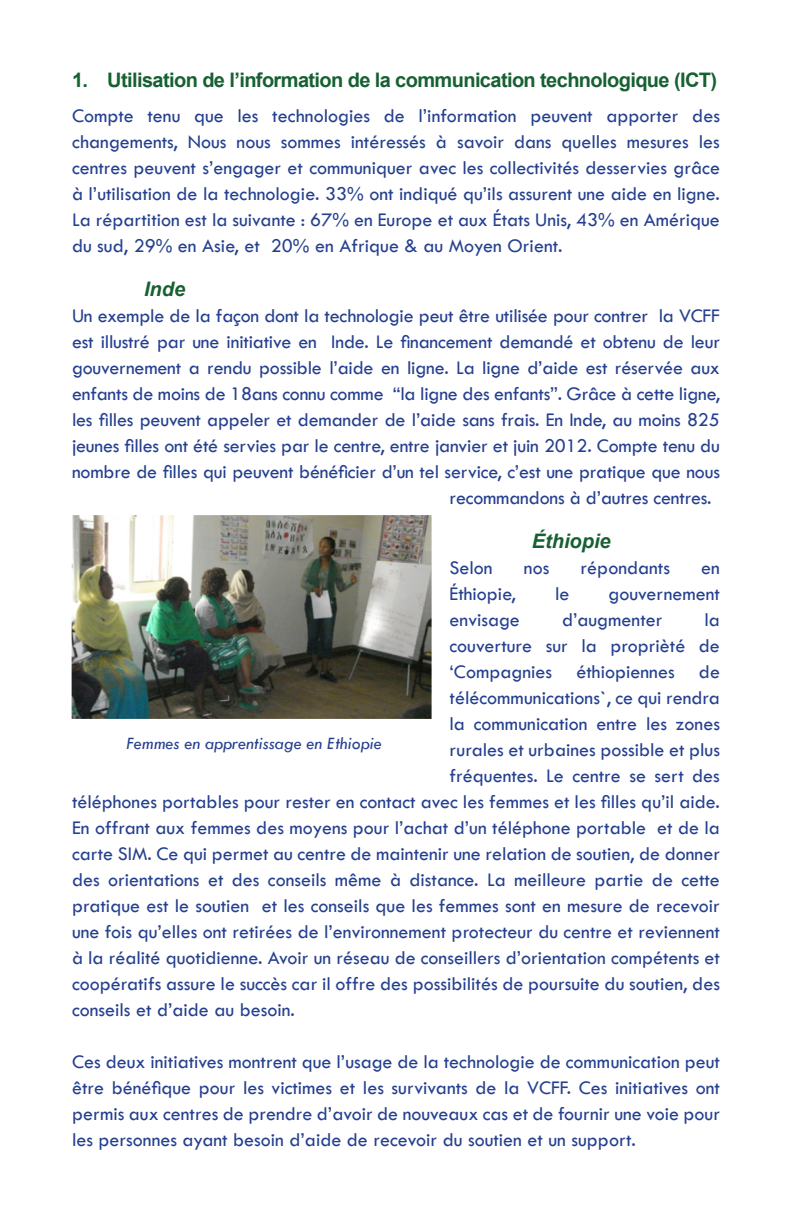
<style>
.page{position:relative;width:792px;height:1224px;background:#fff}
.page>*{position:absolute;margin:0;border:0;box-sizing:border-box;transform-origin:0 0}
.Body_text{font:20px/26px "Tw Cen";color:#25408f;text-align:justify}
.Body_text-2{font:700 20px "Arial";letter-spacing:-.03em;color:#166031}
.Body_text-3{font:italic 700 20px "Arial";color:#166031}
.Body_text-4{font:italic 18px "Tw Cen";color:#25408f}
</style>
<div class="page">
<img style="left:71px;top:515px;width:361px;height:204px">
<p class="Body_text-2" style="left:72px;top:66px;width:647px">1. Utilisation de l’information de la communication technologique (ICT)</p>
<p class="Body_text" style="left:72px;top:102px;width:650px">Compte tenu que les technologies de l’information peuvent apporter des changements, Nous nous sommes intéressés à savoir dans quelles mesures les centres peuvent s’engager et communiquer avec les collectivités desservies grâce à l’utilisation de la technologie. 33% ont indiqué qu’ils assurent une aide en ligne.<br>La répartition est la suivante : 67% en Europe et aux États Unis, 43% en Amérique du sud, 29% en Asie, et 20% en Afrique &amp; au Moyen Orient.</p>
<p class="Body_text-3" style="left:144px;top:275px;width:43px">Inde</p>
<p class="Body_text" style="left:72px;top:302px;width:649px">Un exemple de la façon dont la technologie peut être utilisée pour contrer la VCFF</p>
<p class="Body_text" style="left:72px;top:328px;width:649px">est illustré par une initiative en Inde. Le financement demandé et obtenu de leur</p>
<p class="Body_text" style="left:72px;top:354px;width:649px">gouvernement a rendu possible l’aide en ligne. La ligne d’aide est réservée aux</p>
<p class="Body_text" style="left:72px;top:380px;width:650px">enfants de moins de 18ans connu comme “la ligne des enfants”. Grâce à cette ligne,</p>
<p class="Body_text" style="left:72px;top:406px;width:649px">les filles peuvent appeler et demander de l’aide sans frais. En Inde, au moins 825</p>
<p class="Body_text" style="left:72px;top:432px;width:649px">jeunes filles ont été servies par le centre, entre janvier et juin 2012. Compte tenu du</p>
<p class="Body_text" style="left:72px;top:458px;width:649px">nombre de filles qui peuvent bénéficier d’un tel service, c’est une pratique que nous</p>
<p class="Body_text" style="left:450px;top:484px;width:264px">recommandons à d’autres centres.</p>
<p class="Body_text-3" style="left:532px;top:527px;width:80px">Éthiopie</p>
<p class="Body_text" style="left:450px;top:554px;width:45px">Selon</p>
<p class="Body_text" style="left:524px;top:554px;width:27px">nos</p>
<p class="Body_text" style="left:581px;top:554px;width:91px">répondants</p>
<p class="Body_text" style="left:701px;top:554px;width:20px">en</p>
<p class="Body_text" style="left:450px;top:580px;width:68px">Éthiopie,</p>
<p class="Body_text" style="left:555px;top:580px;width:16px">le</p>
<p class="Body_text" style="left:608px;top:580px;width:113px">gouvernement</p>
<p class="Body_text" style="left:450px;top:606px;width:72px">envisage</p>
<p class="Body_text" style="left:562px;top:606px;width:102px">d’augmenter</p>
<p class="Body_text" style="left:705px;top:606px;width:17px">la</p>
<p class="Body_text" style="left:450px;top:632px;width:272px">couverture sur la proprièté de</p>
<p class="Body_text" style="left:450px;top:658px;width:272px">‘Compagnies éthiopiennes de</p>
<p class="Body_text" style="left:450px;top:684px;width:272px">télécommunications`, ce qui rendra</p>
<p class="Body_text" style="left:450px;top:710px;width:272px">la communication entre les zones</p>
<p class="Body_text" style="left:450px;top:736px;width:272px">rurales et urbaines possible et plus</p>
<p class="Body_text" style="left:450px;top:762px;width:272px">fréquentes. Le centre se sert des</p>
<p class="Body_text" style="left:72px;top:788px;width:649px">téléphones portables pour rester en contact avec les femmes et les filles qu’il aide.</p>
<p class="Body_text" style="left:72px;top:814px;width:649px">En offrant aux femmes des moyens pour l’achat d’un téléphone portable et de la</p>
<p class="Body_text" style="left:72px;top:840px;width:649px">carte SIM. Ce qui permet au centre de maintenir une relation de soutien, de donner</p>
<p class="Body_text" style="left:72px;top:866px;width:649px">des orientations et des conseils même à distance. La meilleure partie de cette</p>
<p class="Body_text" style="left:72px;top:892px;width:649px">pratique est le soutien et les conseils que les femmes sont en mesure de recevoir</p>
<p class="Body_text" style="left:72px;top:918px;width:649px">une fois qu’elles ont retirées de l’environnement protecteur du centre et reviennent</p>
<p class="Body_text" style="left:72px;top:944px;width:649px">à la réalité quotidienne. Avoir un réseau de conseillers d’orientation compétents et</p>
<p class="Body_text" style="left:72px;top:970px;width:650px">coopératifs assure le succès car il offre des possibilités de poursuite du soutien, des</p>
<p class="Body_text" style="left:72px;top:996px;width:224px">conseils et d’aide au besoin.</p>
<p class="Body_text" style="left:72px;top:1048px;width:650px">Ces deux initiatives montrent que l’usage de la technologie de communication peut être bénéfique pour les victimes et les survivants de la VCFF. Ces initiatives ont permis aux centres de prendre d’avoir de nouveaux cas et de fournir une voie pour les personnes ayant besoin d’aide de recevoir du soutien et un support.</p>
<p class="Body_text-4" style="left:127px;top:733px;width:256px">Femmes en apprentissage en Ethiopie</p>
</div>
